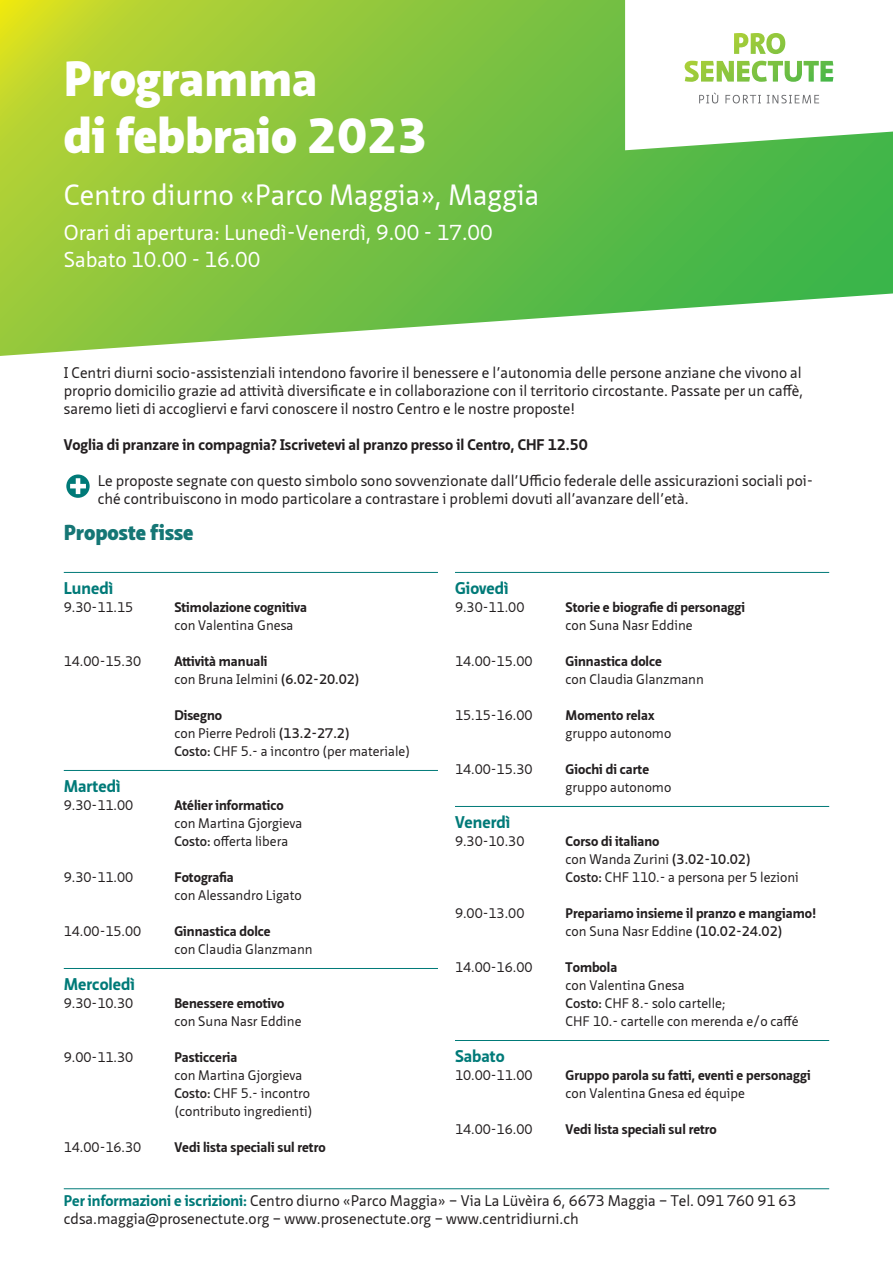
<style>
.page{position:relative;width:893px;height:1263px;background:#fff}
.page>*{position:absolute;margin:0;border:0;box-sizing:border-box;transform-origin:0 0}
.t1{font:900 48px/57px "Neue Sans Pro";color:#fff}
.t2{font:28.5px "Neue Sans Pro";color:#fff}
.t3{font:21px/27px "Neue Sans Pro";color:#fff}
.t4{font:900 21px "Neue Sans Pro";color:#157675}
.t5{font:700 16.5px "Neue Sans Pro";color:#007a78}
.t6{font:15px/18px "Neue Sans Pro";color:#231f20}
.t7{font:700 15px "Neue Sans Pro";color:#231f20}
.t8{font:13.5px/18px "Neue Sans Pro";color:#231f20}
.t9{font:700 13.5px/18px "Neue Sans Pro";color:#231f20}
.s1{font-weight:400}
.s2{font-weight:600}
.s3{font-weight:700}
.s4{font-weight:700;color:#007a78}
</style>
<div class="page">
<svg style="left:0;top:0;width:893px;height:356px;background:#8ac853"></svg>
<hr style="left:64px;top:572px;width:374px;height:1px;background:#007a78">
<hr style="left:64px;top:770px;width:374px;height:1px;background:#007a78">
<hr style="left:64px;top:968px;width:374px;height:1px;background:#007a78">
<hr style="left:455px;top:572px;width:374px;height:1px;background:#007a78">
<hr style="left:455px;top:806px;width:374px;height:1px;background:#007a78">
<hr style="left:455px;top:1040px;width:374px;height:1px;background:#007a78">
<hr style="left:64px;top:1188px;width:765px;height:1px;background:#007a78">
<svg style="left:66px;top:474px;width:24px;height:24px"></svg>
<svg style="left:70px;top:478px;width:16px;height:16px"></svg>
<svg style="left:625px;top:0;width:268px;height:150px"></svg>
<h1 class="t1" style="left:64px;top:50px;width:366px">Programma<br>di febbraio 2023</h1>
<h2 class="t2" style="left:64px;top:176px;width:477px">Centro diurno «Parco Maggia», Maggia</h2>
<h3 class="t3" style="left:64px;top:219px;width:430px">Orari di apertura: Lunedì-Venerdì, 9.00 - 17.00<br>Sabato 10.00 - 16.00</h3>
<p class="t6" style="left:64px;top:363px;width:741px;text-align:justify">I Centri diurni socio-assistenziali intendono favorire il benessere e l’autonomia delle persone anziane che vivono al proprio domicilio grazie ad attività diversificate e in collaborazione con il territorio circostante. Passate per un caffè, saremo lieti di accogliervi e farvi conoscere il nostro Centro e le nostre proposte!</p>
<p class="t7" style="left:64px;top:435px;width:525px">Voglia di pranzare in compagnia? Iscrivetevi al pranzo presso il Centro, CHF 12.50</p>
<p class="t6" style="left:98px;top:471px;width:717px">Le proposte segnate con questo simbolo sono sovvenzionate dall’Ufficio federale delle assicurazioni sociali poi&shy;ché contribuiscono in modo particolare a contrastare i problemi dovuti all’avanzare dell’età.</p>
<h3 class="t4" style="left:64px;top:519px;width:131px">Proposte fisse</h3>
<p class="t5" style="left:64px;top:577px;width:51px">Lunedì</p>
<p class="t8" style="left:64px;top:598px;width:71px">9.30-11.15</p>
<p class="t9" style="left:174px;top:598px;width:134px">Stimolazione cognitiva</p>
<p class="t8" style="left:174px;top:616px;width:121px">con Valentina Gnesa</p>
<p class="t8" style="left:64px;top:652px;width:79px">14.00-15.30</p>
<p class="t9" style="left:174px;top:652px;width:187px">Attività manuali<br><span class="s1">con Bruna Ielmini</span> <span class="s2">(6.02-20.02)</span></p>
<p class="t8" style="left:174px;top:706px;width:237px"><span class="s3">Disegno<br></span>con Pierre Pedroli <span class="s2">(13.2-27.2)<br>Costo:</span> CHF 5.- a incontro (per materiale)</p>
<p class="t5" style="left:64px;top:775px;width:58px">Martedì</p>
<p class="t8" style="left:64px;top:796px;width:71px">9.30-11.00</p>
<p class="t9" style="left:174px;top:796px;width:111px">Atélier informatico</p>
<p class="t8" style="left:174px;top:814px;width:130px">con Martina Gjorgieva<br><span class="s2">Costo:</span> offerta libera</p>
<p class="t8" style="left:64px;top:868px;width:71px">9.30-11.00</p>
<p class="t9" style="left:174px;top:868px;width:61px">Fotografia</p>
<p class="t8" style="left:174px;top:886px;width:129px">con Alessandro Ligato</p>
<p class="t8" style="left:64px;top:922px;width:79px">14.00-15.00</p>
<p class="t9" style="left:174px;top:922px;width:98px">Ginnastica dolce</p>
<p class="t8" style="left:174px;top:940px;width:140px">con Claudia Glanzmann</p>
<p class="t5" style="left:64px;top:973px;width:73px">Mercoledì</p>
<p class="t8" style="left:64px;top:994px;width:71px">9.30-10.30</p>
<p class="t9" style="left:174px;top:994px;width:112px">Benessere emotivo</p>
<p class="t8" style="left:174px;top:1012px;width:129px">con Suna Nasr Eddine</p>
<p class="t8" style="left:64px;top:1048px;width:71px">9.00-11.30</p>
<p class="t9" style="left:174px;top:1048px;width:65px">Pasticceria</p>
<p class="t8" style="left:174px;top:1066px;width:140px">con Martina Gjorgieva<br><span class="s2">Costo:</span> CHF 5.- incontro (contributo ingredienti)</p>
<p class="t8" style="left:64px;top:1138px;width:79px">14.00-16.30</p>
<p class="t9" style="left:174px;top:1138px;width:153px">Vedi lista speciali sul retro</p>
<p class="t5" style="left:455px;top:577px;width:55px">Giovedì</p>
<p class="t8" style="left:455px;top:598px;width:71px">9.30-11.00</p>
<p class="t9" style="left:566px;top:598px;width:181px">Storie e biografie di personaggi</p>
<p class="t8" style="left:566px;top:616px;width:129px">con Suna Nasr Eddine</p>
<p class="t8" style="left:455px;top:652px;width:79px">14.00-15.00</p>
<p class="t9" style="left:566px;top:652px;width:98px">Ginnastica dolce</p>
<p class="t8" style="left:566px;top:670px;width:140px">con Claudia Glanzmann</p>
<p class="t8" style="left:455px;top:706px;width:79px">15.15-16.00</p>
<p class="t9" style="left:566px;top:706px;width:90px">Momento relax</p>
<p class="t8" style="left:566px;top:724px;width:107px">gruppo autonomo</p>
<p class="t8" style="left:455px;top:760px;width:79px">14.00-15.30</p>
<p class="t9" style="left:566px;top:760px;width:85px">Giochi di carte</p>
<p class="t8" style="left:566px;top:778px;width:107px">gruppo autonomo</p>
<p class="t5" style="left:455px;top:811px;width:57px">Venerdì</p>
<p class="t8" style="left:455px;top:832px;width:71px">9.30-10.30</p>
<p class="t8" style="left:566px;top:832px;width:235px"><span class="s3">Corso di italiano<br></span>con Wanda Zurini <span class="s2">(3.02-10.02)<br>Costo:</span> CHF 110.- a persona per 5 lezioni</p>
<p class="t8" style="left:455px;top:904px;width:71px">9.00-13.00</p>
<p class="t9" style="left:566px;top:904px;width:252px">Prepariamo insieme il pranzo e mangiamo! <span class="s1">con Suna Nasr Eddine</span> <span class="s2">(10.02-24.02)</span></p>
<p class="t8" style="left:455px;top:958px;width:79px">14.00-16.00</p>
<p class="t9" style="left:566px;top:958px;width:53px">Tombola</p>
<p class="t8" style="left:566px;top:976px;width:235px">con Valentina Gnesa<br><span class="s2">Costo:</span> CHF 8.- solo cartelle;<br>CHF 10.- cartelle con merenda e/o caffé</p>
<p class="t5" style="left:455px;top:1045px;width:51px">Sabato</p>
<p class="t8" style="left:455px;top:1066px;width:79px">10.00-11.00</p>
<p class="t9" style="left:566px;top:1066px;width:247px">Gruppo parola su fatti, eventi e personaggi</p>
<p class="t8" style="left:566px;top:1084px;width:181px">con Valentina Gnesa ed équipe</p>
<p class="t8" style="left:455px;top:1120px;width:79px">14.00-16.00</p>
<p class="t9" style="left:566px;top:1120px;width:153px">Vedi lista speciali sul retro</p>
<p class="t6" style="left:64px;top:1191px;width:734px"><span class="s4">Per informazioni e iscrizioni:</span> Centro diurno «Parco Maggia» – Via La Lüvèira 6, 6673 Maggia – Tel. 091 760 91 63 cdsa.maggia@prosenectute.org – www.prosenectute.org – www.centridiurni.ch</p>
</div>
